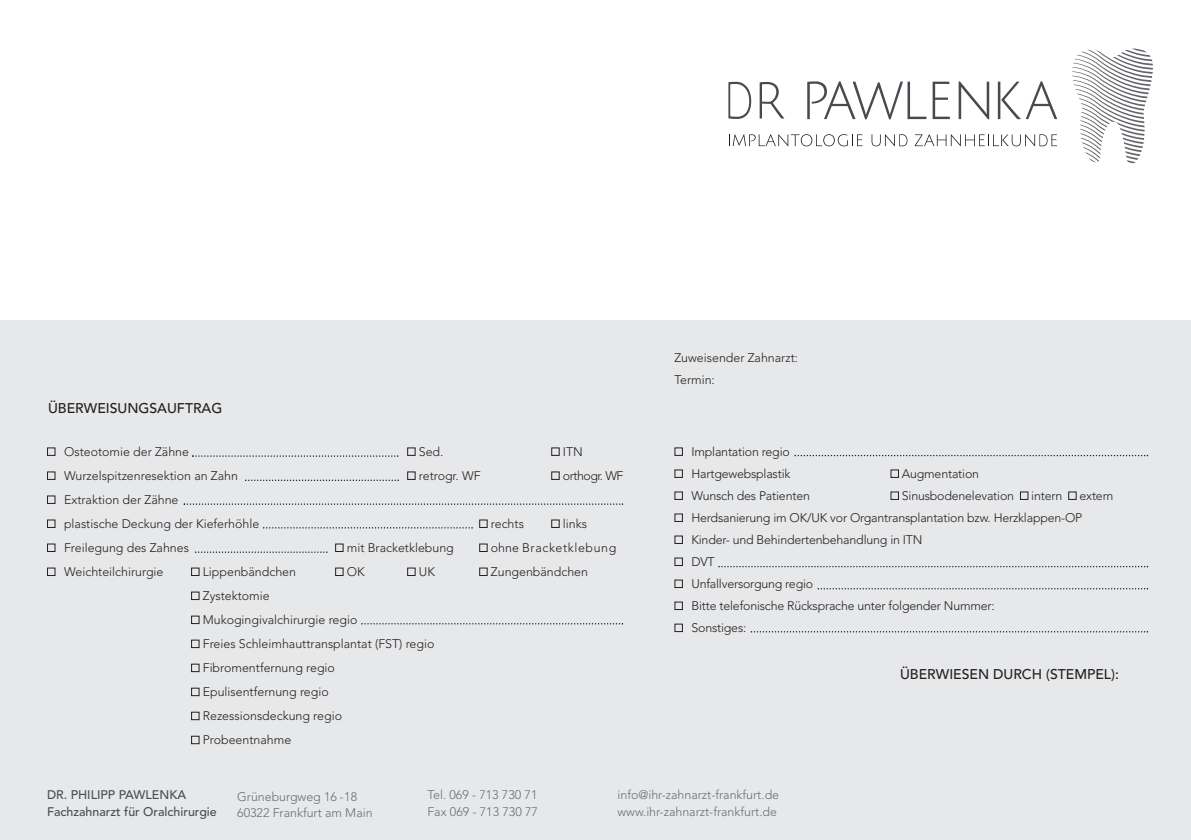
<style>
.page{position:relative;width:1191px;height:840px;background:#fff}
.page>*{position:absolute;margin:0;border:0;box-sizing:border-box;transform-origin:0 0}
.t1{font:500 14px "Avenir";color:#231f20}
.t2{font:300 12.4px/22px "Avenir";color:#231f20}
.t3{font:300 12.4px/16px "Avenir";color:#6c6d70}
.t4{font:500 12.4px/16px "Avenir";color:#4b4c4d}
.t5{font:300 12.4px "Avenir";letter-spacing:.05em;color:#231f20}
.t6{font:300 12.4px "Avenir";letter-spacing:-.04em;color:#231f20}
</style>
<div class="page">
<div style="left:0;top:321px;width:1191px;height:518px;background:#e7e8e9"></div>
<div style="left:47px;top:447px;width:8px;height:8px;border:1px solid #231f20"></div>
<div style="left:47px;top:471px;width:8px;height:8px;border:1px solid #231f20"></div>
<div style="left:47px;top:495px;width:8px;height:8px;border:1px solid #231f20"></div>
<div style="left:47px;top:519px;width:8px;height:8px;border:1px solid #231f20"></div>
<div style="left:47px;top:543px;width:8px;height:8px;border:1px solid #231f20"></div>
<div style="left:47px;top:567px;width:8px;height:8px;border:1px solid #231f20"></div>
<div style="left:191px;top:567px;width:8px;height:8px;border:1px solid #231f20"></div>
<div style="left:191px;top:591px;width:8px;height:8px;border:1px solid #231f20"></div>
<div style="left:335px;top:543px;width:8px;height:8px;border:1px solid #231f20"></div>
<div style="left:335px;top:567px;width:8px;height:8px;border:1px solid #231f20"></div>
<div style="left:407px;top:567px;width:8px;height:8px;border:1px solid #231f20"></div>
<div style="left:479px;top:567px;width:8px;height:8px;border:1px solid #231f20"></div>
<div style="left:479px;top:543px;width:8px;height:8px;border:1px solid #231f20"></div>
<div style="left:479px;top:519px;width:8px;height:8px;border:1px solid #231f20"></div>
<div style="left:551px;top:519px;width:8px;height:8px;border:1px solid #231f20"></div>
<div style="left:407px;top:447px;width:8px;height:8px;border:1px solid #231f20"></div>
<div style="left:551px;top:471px;width:8px;height:8px;border:1px solid #231f20"></div>
<div style="left:407px;top:471px;width:8px;height:8px;border:1px solid #231f20"></div>
<div style="left:191px;top:615px;width:8px;height:8px;border:1px solid #231f20"></div>
<div style="left:191px;top:639px;width:8px;height:8px;border:1px solid #231f20"></div>
<div style="left:191px;top:663px;width:8px;height:8px;border:1px solid #231f20"></div>
<div style="left:191px;top:687px;width:8px;height:8px;border:1px solid #231f20"></div>
<div style="left:191px;top:711px;width:8px;height:8px;border:1px solid #231f20"></div>
<div style="left:191px;top:735px;width:8px;height:8px;border:1px solid #231f20"></div>
<div style="left:674px;top:447px;width:9px;height:8px;border:1px solid #231f20"></div>
<div style="left:674px;top:469px;width:9px;height:8px;border:1px solid #231f20"></div>
<div style="left:674px;top:491px;width:9px;height:8px;border:1px solid #231f20"></div>
<div style="left:674px;top:513px;width:9px;height:8px;border:1px solid #231f20"></div>
<div style="left:674px;top:535px;width:9px;height:8px;border:1px solid #231f20"></div>
<div style="left:674px;top:557px;width:9px;height:8px;border:1px solid #231f20"></div>
<div style="left:890px;top:469px;width:9px;height:8px;border:1px solid #231f20"></div>
<div style="left:890px;top:491px;width:9px;height:8px;border:1px solid #231f20"></div>
<div style="left:1020px;top:491px;width:8px;height:8px;border:1px solid #231f20"></div>
<div style="left:1068px;top:491px;width:8px;height:8px;border:1px solid #231f20"></div>
<div style="left:674px;top:579px;width:9px;height:8px;border:1px solid #231f20"></div>
<div style="left:674px;top:601px;width:9px;height:8px;border:1px solid #231f20"></div>
<div style="left:674px;top:623px;width:9px;height:8px;border:1px solid #231f20"></div>
<svg style="left:192px;top:455px;width:206px;height:1px"></svg>
<svg style="left:245px;top:479px;width:154px;height:2px"></svg>
<svg style="left:184px;top:503px;width:439px;height:1px"></svg>
<svg style="left:263px;top:527px;width:210px;height:1px"></svg>
<svg style="left:195px;top:551px;width:132px;height:1px"></svg>
<svg style="left:361px;top:623px;width:262px;height:1px"></svg>
<svg style="left:794px;top:454px;width:354px;height:2px"></svg>
<svg style="left:817px;top:588px;width:331px;height:1px"></svg>
<svg style="left:718px;top:565px;width:430px;height:2px"></svg>
<svg style="left:750px;top:631px;width:398px;height:1px"></svg>
<svg style="left:807px;top:81px;width:250px;height:38px"></svg>
<svg style="left:728px;top:82px;width:23px;height:37px"></svg>
<svg style="left:759px;top:82px;width:25px;height:36px"></svg>
<svg style="left:1072px;top:48px;width:81px;height:116px"></svg>
<svg style="left:729px;top:134px;width:133px;height:12px"></svg>
<svg style="left:871px;top:134px;width:36px;height:12px"></svg>
<svg style="left:914px;top:134px;width:143px;height:12px"></svg>
<p class="t1" style="left:48px;top:395px;width:176px">ÜBERWEISUNGSAUFTRAG</p>
<p class="t2" style="left:64px;top:440px;width:127px">Osteotomie der Zähne</p>
<p class="t2" style="left:419px;top:440px;width:26px">Sed.</p>
<p class="t2" style="left:563px;top:440px;width:21px">ITN</p>
<p class="t2" style="left:64px;top:464px;width:175px">Wurzelspitzenresektion an Zahn</p>
<p class="t2" style="left:419px;top:464px;width:63px">retrogr. WF</p>
<p class="t6" style="left:563px;top:468px;width:62px">orthogr. WF</p>
<p class="t2" style="left:64px;top:487px;width:197px;line-height:24px">Extraktion der Zähne<br>plastische Deckung der Kieferhöhle</p>
<p class="t2" style="left:491px;top:512px;width:35px">rechts</p>
<p class="t2" style="left:563px;top:512px;width:26px">links</p>
<p class="t2" style="left:64px;top:536px;width:126px">Freilegung des Zahnes</p>
<p class="t2" style="left:347px;top:536px;width:109px">mit Bracketklebung</p>
<p class="t5" style="left:491px;top:540px;width:127px">ohne Bracketklebung</p>
<p class="t2" style="left:64px;top:560px;width:101px">Weichteilchirurgie</p>
<p class="t2" style="left:203px;top:560px;width:95px">Lippenbändchen</p>
<p class="t2" style="left:347px;top:560px;width:19px">OK</p>
<p class="t2" style="left:419px;top:560px;width:18px">UK</p>
<p class="t2" style="left:491px;top:560px;width:99px">Zungenbändchen</p>
<p class="t2" style="left:203px;top:583px;width:233px;line-height:24px">Zystektomie<br>Mukogingivalchirurgie regio<br>Freies Schleimhauttransplantat (FST) regio<br>Fibromentfernung regio<br>Epulisentfernung regio<br>Rezessionsdeckung regio<br>Probeentnahme</p>
<p class="t2" style="left:674px;top:347px;width:125px">Zuweisender Zahnarzt:<br>Termin:</p>
<p class="t2" style="left:691px;top:440px;width:100px">Implantation regio<br>Hartgewebsplastik</p>
<p class="t2" style="left:901px;top:462px;width:79px">Augmentation</p>
<p class="t2" style="left:691px;top:484px;width:120px">Wunsch des Patienten</p>
<p class="t2" style="left:901px;top:484px;width:114px">Sinusbodenelevation</p>
<p class="t2" style="left:1031px;top:484px;width:32px">intern</p>
<p class="t2" style="left:691px;top:484px;width:423px;text-indent:388px">extern<br>Herdsanierung im OK/UK vor Organtransplantation bzw. Herzklappen-OP<br>Kinder- und Behindertenbehandlung in ITN<br>DVT<br>Unfallversorgung regio<br>Bitte telefonische Rücksprache unter folgender Nummer:<br>Sonstiges:</p>
<p class="t1" style="left:900px;top:661px;width:220px">ÜBERWIESEN DURCH (STEMPEL):</p>
<p class="t4" style="left:47px;top:786px;width:171px">DR. PHILIPP PAWLENKA<br>Fachzahnarzt für Oralchirurgie</p>
<p class="t3" style="left:237px;top:788px;width:137px">Grüneburgweg 16 -18<br>60322 Frankfurt am Main</p>
<p class="t3" style="left:427px;top:786px;width:112px">Tel. 069 - 713 730 71<br>Fax 069 - 713 730 77</p>
<p class="t3" style="left:617px;top:786px;width:163px">info@ihr-zahnarzt-frankfurt.de www.ihr-zahnarzt-frankfurt.de</p>
</div>
